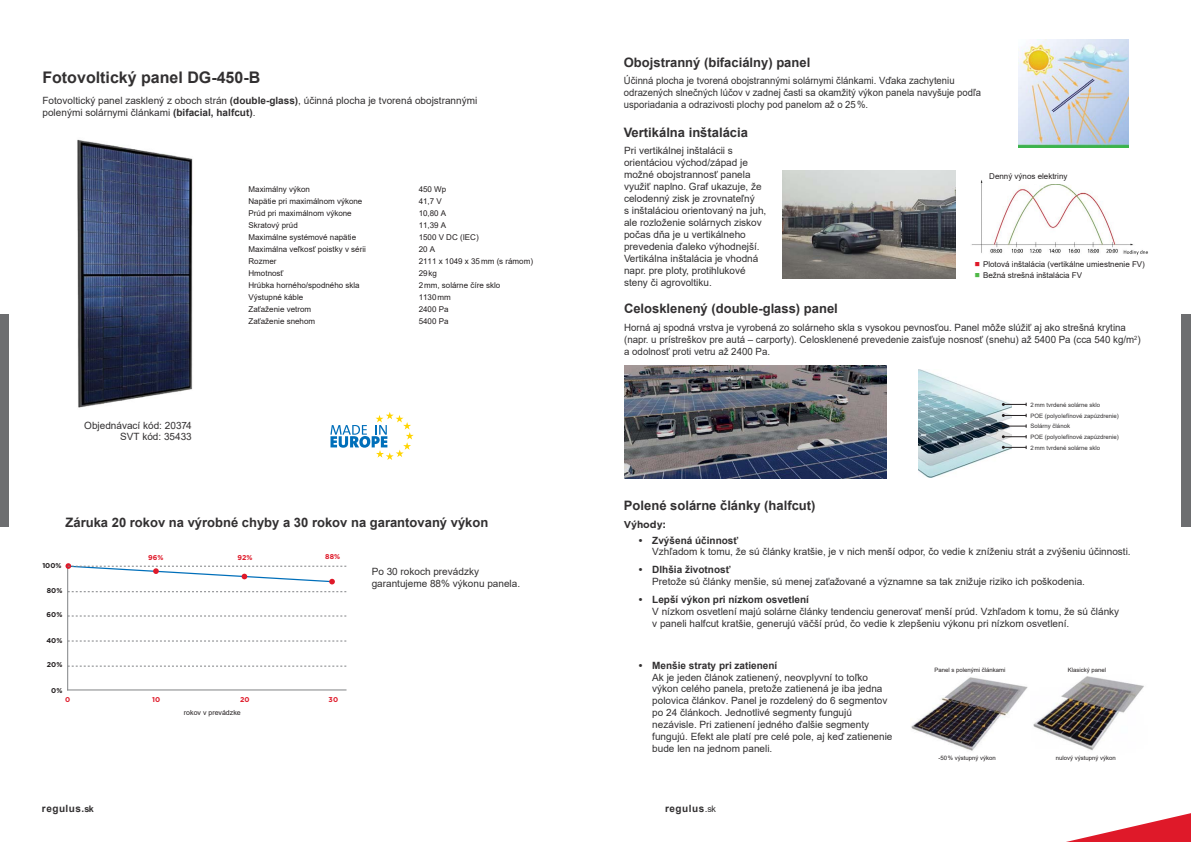
<style>
.page{position:relative;width:1191px;height:842px;background:#fff}
.page>*{position:absolute;margin:0;border:0;box-sizing:border-box;transform-origin:0 0}
.t1{font:700 16px "Arial";color:#323031}
.t2{font:700 13px "Arial";color:#323031}
.t3{font:10px/12px "Arial";color:#323031}
.t4{font:10px/12.1px "Arial";color:#323031;scale:.95 1}
.t5{font:700 10px "Arial";letter-spacing:.05em;color:#323031}
.t6{font:700 10px "Gotham";color:#323031}
.t7{font:8px/12.1px "Arial";color:#231f20}
.t8{font:700 7px "Gotham";color:#231f20}
.t9{font:700 7px "Gotham";color:#df1929}
.t10{font:7px "Arial";color:#231f20}
.t11{font:6px/10.7px "Arial";color:#323031}
.t12{font:6px "Arial";color:#231f20}
.s1{font-weight:700}
.s2{font-family:"Gotham";font-weight:700}
.s3{font-size:9px}
.s4{font-weight:400}
.s5{font-weight:400;font-size:9px}
</style>
<div class="page">
<svg style="left:1066px;top:813px;width:125px;height:29px"></svg>
<div style="left:0;top:315px;width:9px;height:212px;background:#6d6e70"></div>
<div style="left:1182px;top:315px;width:9px;height:212px;background:#6d6e70"></div>
<img style="left:77px;top:139px;width:116px;height:269px">
<svg style="left:330px;top:412px;width:84px;height:48px"></svg>
<img style="left:1019px;top:40px;width:109px;height:108px">
<img style="left:782px;top:171px;width:174px;height:108px">
<img style="left:624px;top:365px;width:262px;height:114px">
<img style="left:918px;top:369px;width:93px;height:108px">
<svg style="left:1001px;top:403px;width:25px;height:3px"></svg>
<svg style="left:1001px;top:414px;width:25px;height:3px"></svg>
<svg style="left:1001px;top:424px;width:25px;height:4px"></svg>
<svg style="left:1001px;top:435px;width:25px;height:3px"></svg>
<svg style="left:1001px;top:446px;width:25px;height:3px"></svg>
<hr style="left:67px;top:689px;width:279px;height:1px;background:#808285">
<svg style="left:68px;top:641px;width:278px;height:1px"></svg>
<svg style="left:68px;top:616px;width:278px;height:1px"></svg>
<svg style="left:68px;top:591px;width:278px;height:1px"></svg>
<hr style="left:67px;top:567px;width:1px;height:123px;background:#808285">
<svg style="left:65px;top:563px;width:281px;height:21px"></svg>
<svg style="left:68px;top:666px;width:278px;height:1px"></svg>
<img style="left:971px;top:180px;width:177px;height:75px">
<div style="left:989px;top:173px;width:92px;height:11px;background:#fff"></div>
<img style="left:911px;top:676px;width:233px;height:75px">
<h1 class="t1" style="left:42px;top:66px;width:219px">Fotovoltický panel DG-450-B</h1>
<p class="t3" style="left:43px;top:95px;width:436px">Fotovoltický panel zasklený z oboch strán <span class="s1">(double-glass)</span>, účinná plocha je tvorená obojstrannými polenými solárnymi článkami <span class="s1">(bifacial, halfcut)</span>.</p>
<p class="t3" style="left:84px;top:420px;width:109px;line-height:11.2px;text-align:right">Objednávací kód: 20374<br>SVT kód: 35433</p>
<p class="t7" style="left:248px;top:183px;width:119px">Maximálny výkon<br>Napätie pri maximálnom výkone<br>Prúd pri maximálnom výkone<br>Skratový prúd<br>Maximálne systémové napätie<br>Maximálna veľkosť poistky v sérii<br>Rozmer<br>Hmotnosť<br>Hrúbka horného/spodného skla<br>Výstupné káble<br>Zaťaženie vetrom<br>Zaťaženie snehom</p>
<p class="t7" style="left:419px;top:183px;width:116px">450 Wp<br>41,7 V<br>10,80 A<br>11,39 A<br>1500 V DC (IEC)<br>20 A<br>2111 x 1049 x 35mm (s rámom)<br>29kg<br>2mm, solárne číre sklo</p>
<p class="t7" style="left:419px;top:292px;width:34px;line-height:11.8px">1130mm<br>2400 Pa<br>5400 Pa</p>
<h2 class="t2" style="left:66px;top:513px;width:424px">Záruka 20 rokov na výrobné chyby a 30 rokov na garantovaný výkon</h2>
<p class="t9" style="left:148px;top:554px;width:17px">96%</p>
<p class="t9" style="left:237px;top:555px;width:16px">92%</p>
<p class="t9" style="left:325px;top:553px;width:16px">88%</p>
<p class="t8" style="left:42px;top:563px;width:21px">100%</p>
<p class="t8" style="left:47px;top:588px;width:17px">80%</p>
<p class="t8" style="left:47px;top:612px;width:17px">60%</p>
<p class="t8" style="left:46px;top:638px;width:17px">40%</p>
<p class="t8" style="left:47px;top:662px;width:17px">20%</p>
<p class="t8" style="left:51px;top:688px;width:13px">0%</p>
<p class="t9" style="left:65px;top:697px;width:7px">0</p>
<p class="t9" style="left:152px;top:697px;width:10px">10</p>
<p class="t9" style="left:240px;top:697px;width:11px">20</p>
<p class="t9" style="left:329px;top:697px;width:11px">30</p>
<p class="t10" style="left:184px;top:708px;width:58px">rokov v prevádzke</p>
<p class="t3" style="left:372px;top:566px;width:150px">Po 30 rokoch prevádzky garantujeme 88% výkonu panela.</p>
<h2 class="t2" style="left:624px;top:54px;width:188px">Obojstranný (bifaciálny) panel</h2>
<p class="t4" style="left:624px;top:74px;width:377px">Účinná plocha je tvorená obojstrannými solárnymi článkami. Vďaka zachyteniu odrazených slnečných lúčov v zadnej časti sa okamžitý výkon panela navyšuje podľa usporiadania a odrazivosti plochy pod panelom až o 25%.</p>
<h2 class="t2" style="left:624px;top:123px;width:126px">Vertikálna inštalácia</h2>
<p class="t3" style="left:624px;top:144px;width:144px">Pri vertikálnej inštalácii s orientáciou východ/západ je možné obojstrannosť panela využiť naplno. Graf ukazuje, že celodenný zisk je zrovnateľný<br>s inštaláciou orientovaný na juh, ale rozloženie solárnych ziskov počas dňa je u vertikálneho prevedenia ďaleko výhodnejší.<br>Vertikálna inštalácia je vhodná napr. pre ploty, protihlukové steny či agrovoltiku.</p>
<p class="t7" style="left:989px;top:170px;width:80px">Denný výnos elektriny</p>
<p class="t7" style="left:983px;top:259px;width:163px;line-height:10.5px">Plotová inštalácia (vertikálne umiestnenie FV)<br>Bežná strešná inštalácia FV</p>
<h2 class="t2" style="left:624px;top:299px;width:215px">Celosklenený (double-glass) panel</h2>
<p class="t3" style="left:624px;top:321px;width:518px">Horná aj spodná vrstva je vyrobená zo solárneho skla s vysokou pevnosťou. Panel môže slúžiť aj ako strešná krytina (napr. u prístreškov pre autá – carporty). Celosklenené prevedenie zaisťuje nosnosť (snehu) až 5400 Pa (cca 540 kg/m<sup>2</sup>) a odolnosť proti vetru až 2400 Pa.</p>
<h2 class="t2" style="left:624px;top:496px;width:193px">Polené solárne články (halfcut)</h2>
<p class="t6" style="left:624px;top:520px;width:43px">Výhody:</p>
<p class="t11" style="left:1030px;top:399px;width:90px">2mm tvrdené solárne sklo<br>POE (polyolefínové zapúzdrenie)<br>Solárny článok<br>POE (polyolefínové zapúzdrenie)<br>2mm tvrdené solárne sklo</p>
<p class="t3" style="left:652px;top:534px;width:480px;text-indent:-14px"><span class="s2">•</span> <span class="s1">Zvýšená účinnosť<br></span>Vzhľadom k tomu, že sú články kratšie, je v nich menší odpor, čo vedie k zníženiu strát a zvýšeniu účinnosti.</p>
<p class="t3" style="left:652px;top:564px;width:434px;line-height:11.7px;text-indent:-14px"><span class="s2">•</span> <span class="s1">Dlhšia životnosť<br></span>Pretože sú články menšie, sú menej zaťažované a významne sa tak znižuje riziko ich poškodenia.</p>
<p class="t3" style="left:652px;top:593px;width:468px;text-indent:-14px"><span class="s2">•</span> <span class="s1">Lepší výkon pri nízkom osvetlení<br></span>V nízkom osvetlení majú solárne články tendenciu generovať menší prúd. Vzhľadom k tomu, že sú články v paneli halfcut kratšie, generujú väčší prúd, čo vedie k zlepšeniu výkonu pri nízkom osvetlení.</p>
<p class="t3" style="left:652px;top:659px;width:242px;text-indent:-14px"><span class="s2">•</span> <span class="s1">Menšie straty pri zatienení<br></span>Ak je jeden článok zatienený, neovplyvní to toľko výkon celého panela, pretože zatienená je iba jedna polovica článkov. Panel je rozdelený do 6 segmentov po 24 článkoch. Jednotlivé segmenty fungujú nezávisle. Pri zatienení jedného ďalšie segmenty fungujú. Efekt ale platí pre celé pole, aj keď zatienenie bude len na jednom paneli.</p>
<p class="t12" style="left:934px;top:666px;width:73px">Panel s polenými článkami</p>
<p class="t12" style="left:1067px;top:666px;width:40px">Klasický panel</p>
<p class="t12" style="left:1055px;top:753px;width:62px">nulový výstupný výkon</p>
<p class="t12" style="left:938px;top:753px;width:59px">-50% výstupný výkon</p>
<p class="t5" style="left:42px;top:801px;width:53px">regulus.<span class="s3">sk</span></p>
<p class="t5" style="left:665px;top:801px;width:52px">regulus<span class="s4">.</span><span class="s5">sk</span></p>
</div>
